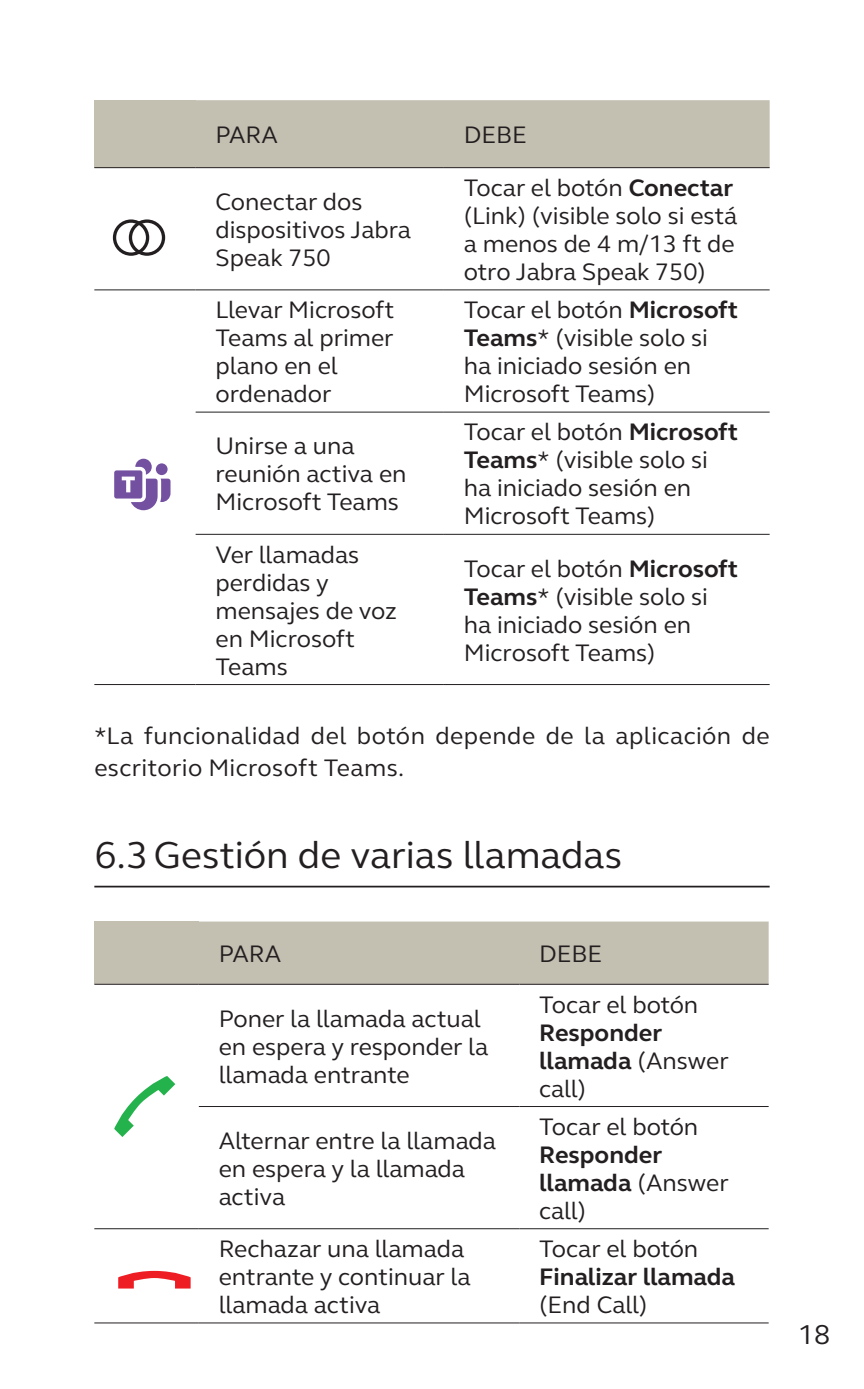
<style>
.page{position:relative;width:864px;height:1389px;background:#fff}
.page>*{position:absolute;margin:0;border:0;box-sizing:border-box;transform-origin:0 0}
.t1{font:38.5px "GN Elliot";color:#231f20}
.t2{font:28px "GN Elliot";color:#231f20}
.Table_text{font:24.5px/28px "GN Elliot";color:#231f20}
.Note{font:24.5px/31.5px "GN Elliot";letter-spacing:.015em;color:#231f20}
.Table_heading{font:24.5px "GN Elliot";color:#231f20}
.s1{font-weight:700}
</style>
<div class="page">
<hr style="left:94px;top:886px;width:675px;height:1px;background:#231f20">
<div style="left:94px;top:100px;width:101px;height:68px;background:#c3bfb1"></div>
<div style="left:195px;top:100px;width:574px;height:67px;background:#c3bfb1"></div>
<hr style="left:94px;top:684px;width:101px;height:1px;background:#231f20">
<hr style="left:94px;top:289px;width:101px;height:1px;background:#231f20">
<hr style="left:94px;top:167px;width:101px;height:1px;background:#231f20">
<hr style="left:195px;top:167px;width:248px;height:1px;background:#231f20">
<hr style="left:443px;top:167px;width:326px;height:1px;background:#231f20">
<hr style="left:195px;top:289px;width:248px;height:1px;background:#231f20">
<hr style="left:443px;top:289px;width:326px;height:1px;background:#231f20">
<hr style="left:195px;top:412px;width:248px;height:1px;background:#231f20">
<hr style="left:443px;top:412px;width:326px;height:1px;background:#231f20">
<hr style="left:195px;top:534px;width:248px;height:1px;background:#231f20">
<hr style="left:443px;top:534px;width:326px;height:1px;background:#231f20">
<hr style="left:195px;top:684px;width:248px;height:1px;background:#231f20">
<hr style="left:443px;top:684px;width:326px;height:1px;background:#231f20">
<svg style="left:113px;top:219px;width:52px;height:37px"></svg>
<svg style="left:114px;top:459px;width:56px;height:51px"></svg>
<div style="left:94px;top:922px;width:105px;height:62px;background:#c3bfb1"></div>
<div style="left:199px;top:922px;width:569px;height:62px;background:#c3bfb1"></div>
<hr style="left:94px;top:1322px;width:105px;height:2px;background:#231f20">
<hr style="left:94px;top:984px;width:105px;height:1px;background:#231f20">
<hr style="left:94px;top:1228px;width:105px;height:1px;background:#231f20">
<hr style="left:199px;top:984px;width:320px;height:1px;background:#231f20">
<hr style="left:519px;top:984px;width:249px;height:1px;background:#231f20">
<hr style="left:199px;top:1106px;width:320px;height:1px;background:#231f20">
<hr style="left:519px;top:1106px;width:249px;height:1px;background:#231f20">
<hr style="left:199px;top:1228px;width:320px;height:1px;background:#231f20">
<hr style="left:519px;top:1228px;width:249px;height:1px;background:#231f20">
<hr style="left:199px;top:1322px;width:320px;height:2px;background:#231f20">
<hr style="left:519px;top:1322px;width:249px;height:2px;background:#231f20">
<svg style="left:114px;top:1076px;width:61px;height:61px"></svg>
<svg style="left:118px;top:1271px;width:72px;height:18px"></svg>
<p class="Table_heading" style="left:215px;top:118px;width:64px">PARA</p>
<p class="Table_heading" style="left:463px;top:118px;width:64px">DEBE</p>
<p class="Table_text" style="left:215px;top:187px;width:197px">Conectar dos dispositivos Jabra<br>Speak 750</p>
<p class="Table_text" style="left:463px;top:173px;width:275px">Tocar el botón <span class="s1">Conectar </span>(Link) (visible solo si está a menos de 4 m/13 ft de otro Jabra Speak 750)</p>
<p class="Table_text" style="left:215px;top:295px;width:180px">Llevar Microsoft<br>Teams al primer plano en el ordenador</p>
<p class="Table_text" style="left:463px;top:295px;width:276px">Tocar el botón <span class="s1">Microsoft<br>Teams</span>* (visible solo si ha iniciado sesión en<br>Microsoft Teams)</p>
<p class="Table_text" style="left:215px;top:432px;width:192px">Unirse a una reunión activa en<br>Microsoft Teams</p>
<p class="Table_text" style="left:463px;top:418px;width:276px">Tocar el botón <span class="s1">Microsoft<br>Teams</span>* (visible solo si ha iniciado sesión en<br>Microsoft Teams)</p>
<p class="Table_text" style="left:215px;top:540px;width:183px">Ver llamadas perdidas y mensajes de voz en Microsoft<br>Teams</p>
<p class="Table_text" style="left:463px;top:554px;width:276px">Tocar el botón <span class="s1">Microsoft<br>Teams</span>* (visible solo si ha iniciado sesión en<br>Microsoft Teams)</p>
<p class="Note" style="left:94px;top:720px;width:676px">*La funcionalidad del botón depende de la aplicación de escritorio Microsoft Teams.</p>
<p class="t1" style="left:94px;top:829px;width:529px">6.3Gestión de varias llamadas</p>
<p class="Table_heading" style="left:218px;top:937px;width:64px">PARA</p>
<p class="Table_heading" style="left:539px;top:937px;width:64px">DEBE</p>
<p class="Table_text" style="left:218px;top:1004px;width:271px">Poner la llamada actual en espera y responder la llamada entrante</p>
<p class="Table_text" style="left:218px;top:1126px;width:279px">Alternar entre la llamada en espera y la llamada activa</p>
<p class="Table_text" style="left:539px;top:990px;width:191px">Tocar el botón<br><span class="s1">Responder llamada</span> (Answer call)</p>
<p class="Table_text" style="left:539px;top:1112px;width:191px">Tocar el botón<br><span class="s1">Responder llamada</span> (Answer call)</p>
<p class="Table_text" style="left:218px;top:1234px;width:253px">Rechazar una llamada entrante y continuar la llamada activa</p>
<p class="Table_text" style="left:539px;top:1234px;width:197px">Tocar el botón<br><span class="s1">Finalizar llamada </span>(End Call)</p>
<p class="t2" style="left:797px;top:1316px;width:34px">18</p>
</div>
